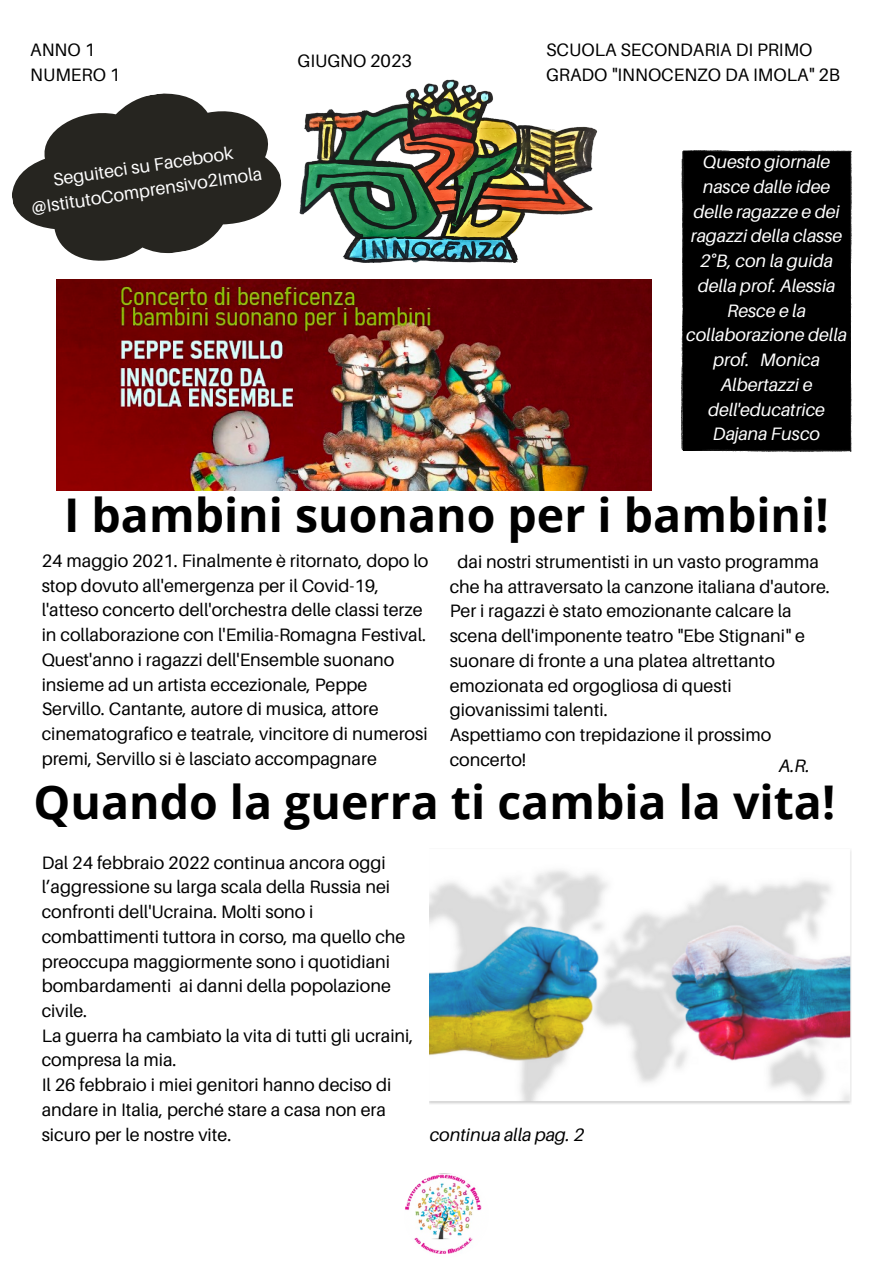
<style>
.page{position:relative;width:893px;height:1264px;background:#fff}
.page>*{position:absolute;margin:0;border:0;box-sizing:border-box;transform-origin:0 0}
.t1{font:700 46.5px "Open Sans";color:#000}
.t2{font:18px/24.8px "Aileron";color:#000}
.t3{font:italic 18px/24.8px "Aileron";color:#fff;text-align:center}
.t4{font:italic 18px "Aileron";color:#000}
.t5{font:17.85px/24.8px "Aileron";color:#fff;text-align:center}
</style>
<div class="page">
<img style="left:404px;top:1173px;width:84px;height:84px;border-radius:50%">
<img style="left:299px;top:79px;width:299px;height:183px">
<div style="left:681px;top:151px;width:170px;height:300px;background:#000"></div>
<img style="left:429px;top:850px;width:422px;height:254px">
<img style="left:56px;top:280px;width:595px;height:210px">
<svg style="left:12px;top:93px;width:269px;height:168px;fill:#262520"></svg>
<p class="t2" style="left:30px;top:37px;width:66px">ANNO 1</p>
<p class="t2" style="left:30px;top:62px;width:91px">NUMERO 1</p>
<p class="t5" style="left:26px;top:172px;width:234px;rotate:-9deg">Seguiteci su Facebook @IstitutoComprensivo2Imola</p>
<p class="t2" style="left:297px;top:48px;width:116px">GIUGNO 2023</p>
<p class="t2" style="left:546px;top:37px;width:295px">SCUOLA SECONDARIA DI PRIMO<br>GRADO "INNOCENZO DA IMOLA" 2B</p>
<p class="t3" style="left:686px;top:149px;width:162px">Questo giornale nasce dalle idee delle ragazze e dei ragazzi della classe<br>2°B, con la guida della prof. Alessia<br>Resce e la collaborazione della prof. Monica<br>Albertazzi e dell'educatrice<br>Dajana Fusco</p>
<p class="t1" style="left:64px;top:482px;width:766px">I bambini suonano per i bambini!</p>
<p class="t2" style="left:42px;top:548px;width:388px">24 maggio 2021. Finalmente è ritornato, dopo lo stop dovuto all'emergenza per il Covid-19, l'atteso concerto dell'orchestra delle classi terze in collaborazione con l'Emilia-Romagna Festival.<br>Quest'anno i ragazzi dell'Ensemble suonano insieme ad un artista eccezionale, Peppe Servillo. Cantante, autore di musica, attore cinematografico e teatrale, vincitore di numerosi premi, Servillo si è lasciato accompagnare</p>
<p class="t2" style="left:449px;top:549px;width:381px;text-align:center">dai nostri strumentisti in un vasto programma che ha attraversato la canzone italiana d'autore.</p>
<p class="t2" style="left:449px;top:598px;width:357px">Per i ragazzi è stato emozionante calcare la scena dell'imponente teatro "Ebe Stignani" e suonare di fronte a una platea altrettanto emozionata ed orgogliosa di questi giovanissimi talenti.</p>
<p class="t2" style="left:449px;top:722px;width:323px">Aspettiamo con trepidazione il prossimo concerto!</p>
<p class="t4" style="left:778px;top:754px;width:33px">A.R.</p>
<p class="t1" style="left:34px;top:769px;width:803px">Quando la guerra ti cambia la vita!</p>
<p class="t2" style="left:42px;top:849px;width:365px">Dal 24 febbraio 2022 continua ancora oggi l’aggressione su larga scala della Russia nei confronti dell'Ucraina. Molti sono i combattimenti tuttora in corso, ma quello che preoccupa maggiormente sono i quotidiani bombardamenti ai danni della popolazione civile.</p>
<p class="t2" style="left:42px;top:1022px;width:373px">La guerra ha cambiato la vita di tutti gli ucraini, compresa la mia.</p>
<p class="t2" style="left:42px;top:1072px;width:351px">Il 26 febbraio i miei genitori hanno deciso di andare in Italia, perché stare a casa non era sicuro per le nostre vite.</p>
<p class="t4" style="left:429px;top:1123px;width:156px">continua alla pag. 2</p>
</div>
